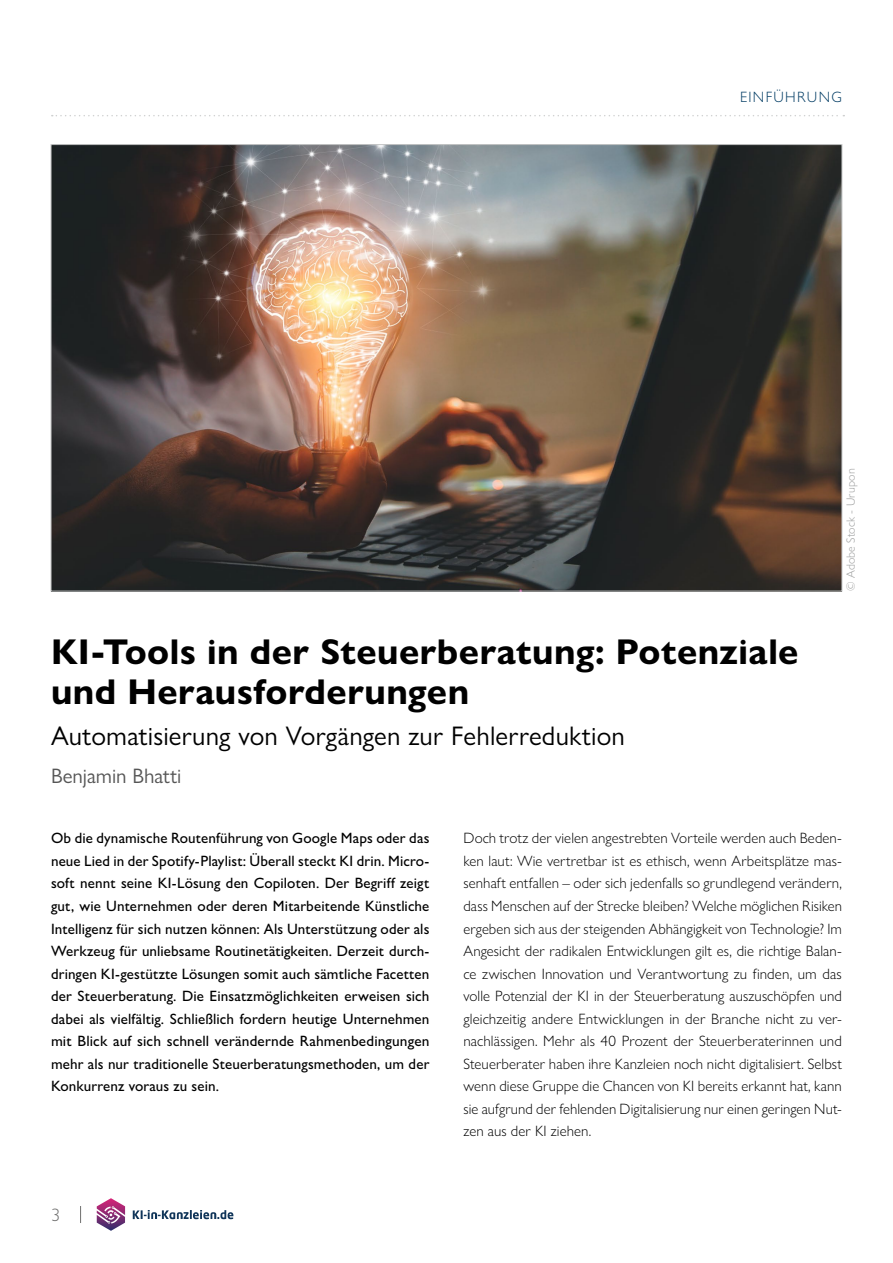
<style>
.page{position:relative;width:893px;height:1263px;background:#fff}
.page>*{position:absolute;margin:0;border:0;box-sizing:border-box;transform-origin:0 0}
.h1_Titel{font:700 36px/40.5px "Gill Sans Nova";letter-spacing:.01em;color:#000}
.h1_Untertitel{font:27px "Gill Sans Nova";letter-spacing:.005em;color:#000}
.Autor_Name{font:21px "Gill Sans Nova";color:#565656}
.t1{font:300 18px "Gill Sans Nova";color:#6f6f6e}
.t2{font:300 15px/22.5px "Gill Sans Nova";letter-spacing:.005em;color:#000;text-align:justify}
.Vorspann{font:500 15px/22.5px "Gill Sans Nova";letter-spacing:.005em;color:#000;text-align:justify}
.t3{font:300 15px "Gill Sans Nova";color:#003b63}
.BU_copy{font:300 12px "Gill Sans Nova";letter-spacing:.015em;color:#9c9d9d}
</style>
<div class="page">
<svg style="left:52px;top:115px;width:792px;height:1px"></svg>
<svg style="left:80px;top:1206px;width:1px;height:17px"></svg>
<img style="left:53px;top:146px;width:787px;height:443px">
<img style="left:97px;top:1198px;width:28px;height:33px">
<svg style="left:106px;top:1207px;width:10px;height:16px"></svg>
<svg style="left:133px;top:1210px;width:100px;height:9px"></svg>
<p class="t3" style="left:740px;top:88px;width:19px">Einführ</p>
<p class="t3" style="left:807px;top:88px;width:24px">ung</p>
<p class="h1_Titel" style="left:51px;top:631px;width:749px">KI-Tools in der Steuerberatung: Potenziale und Herausforderungen</p>
<p class="h1_Untertitel" style="left:51px;top:719px;width:575px">Automatisierung von Vorgängen zur Fehlerreduktion</p>
<p class="Autor_Name" style="left:51px;top:763px;width:132px">Benjamin Bhatti</p>
<p class="BU_copy" style="left:843px;top:591px;width:124px;rotate:-90deg">© Adobe Stock - Urupon</p>
<p class="Vorspann" style="left:51px;top:827px;width:380px">Ob die dynamische Routenführung von Google Maps oder das neue Lied in der Spotify-Playlist: Überall steckt KI drin. Micro&shy;soft nennt seine KI-Lösung den Copiloten. Der Begriff zeigt gut, wie Unternehmen oder deren Mitarbeitende Künstliche Intelligenz für sich nutzen können: Als Unterstützung oder als Werkzeug für unliebsame Routinetätigkeiten. Derzeit durch&shy;dringen KI-gestützte Lösungen somit auch sämtliche Facetten der Steuerberatung. Die Einsatzmöglichkeiten erweisen sich dabei als vielfältig. Schließlich fordern heutige Unternehmen mit Blick auf sich schnell verändernde Rahmenbedingungen mehr als nur traditionelle Steuerberatungsmethoden, um der Konkurrenz voraus zu sein.</p>
<p class="t1" style="left:51px;top:1204px;width:10px">3</p>
<p class="t2" style="left:463px;top:827px;width:380px">Doch trotz der vielen angestrebten Vorteile werden auch Beden&shy;ken laut: Wie vertretbar ist es ethisch, wenn Arbeitsplätze mas&shy;senhaft entfallen – oder sich jedenfalls so grundlegend verändern, dass Menschen auf der Strecke bleiben? Welche möglichen Risiken ergeben sich aus der steigenden Abhängigkeit von Technologie? Im Angesicht der radikalen Entwicklungen gilt es, die richtige Balan&shy;ce zwischen Innovation und Verantwortung zu finden, um das volle Potenzial der KI in der Steuerberatung auszuschöpfen und gleichzeitig andere Entwicklungen in der Branche nicht zu ver&shy;nachlässigen. Mehr als 40 Prozent der Steuerberaterinnen und Steuerberater haben ihre Kanzleien noch nicht digitalisiert. Selbst wenn diese Gruppe die Chancen von KI bereits erkannt hat, kann sie aufgrund der fehlenden Digitalisierung nur einen geringen Nut&shy;zen aus der KI ziehen.</p>
</div>
